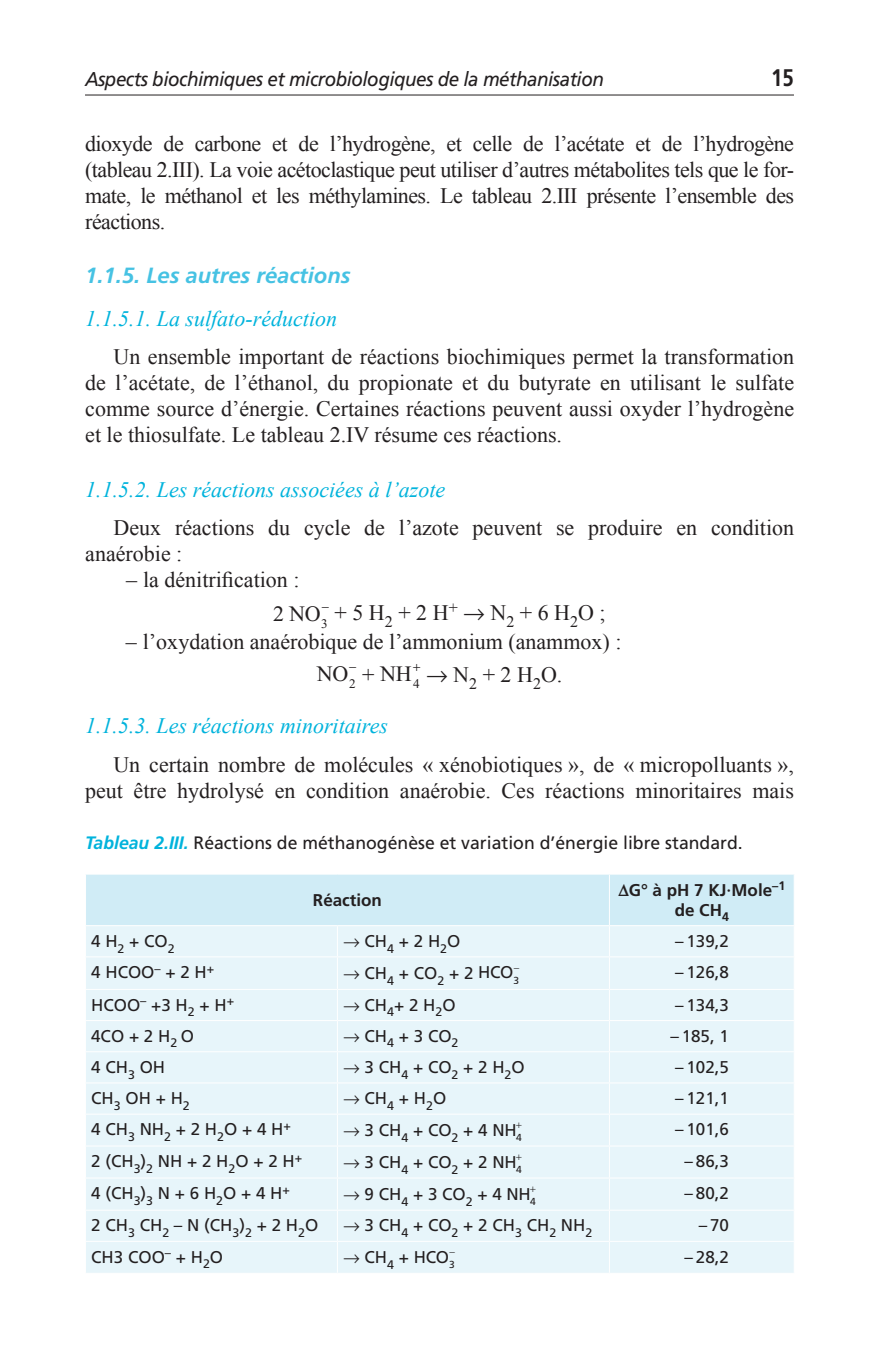
<style>
.page{position:relative;width:879px;height:1361px;background:#fff}
.page>*{position:absolute;margin:0;border:0;box-sizing:border-box;transform-origin:0 0}
.t1{font:700 24px "Frutiger";color:#231f20;scale:.85 1}
.t2{font:22px/26px "Times New Roman";color:#231f20;text-align:justify}
.t3{font:italic 22px "Times New Roman";color:#00b3dc}
.t4{font:italic 700 22px "Frutiger";color:#46c2e3}
.t5{font:22px "Times";color:#231f20}
.t6{font:italic 20px "Frutiger";letter-spacing:-.025em;color:#231f20;scale:.94 1}
.t7{font:18px "Frutiger";color:#231f20}
.t8{font:17px "Frutiger";color:#231f20}
.t9{font:700 17px/20px "Frutiger";color:#231f20;text-align:center}
.s1{font-family:"Times"}
.s2{font-weight:700;font-style:italic;color:#00b3dc}
.s3{font-family:"Sym Gra";font-weight:400}
</style>
<div class="page">
<hr style="left:85px;top:94px;width:709px;height:1px;background:#231f20">
<div style="left:86px;top:874px;width:707px;height:51px;background:#d0ecf6"></div>
<div style="left:86px;top:926px;width:707px;height:346px;background:#e7f5fa"></div>
<hr style="left:609px;top:874px;width:1px;height:51px;background:#fff">
<hr style="left:337px;top:926px;width:1px;height:30px;background:#fff">
<hr style="left:609px;top:926px;width:1px;height:30px;background:#fff">
<hr style="left:85px;top:956px;width:252px;height:1px;background:#fff">
<hr style="left:337px;top:956px;width:272px;height:1px;background:#fff">
<hr style="left:337px;top:957px;width:1px;height:32px;background:#fff">
<hr style="left:609px;top:956px;width:185px;height:1px;background:#fff">
<hr style="left:609px;top:957px;width:1px;height:32px;background:#fff">
<hr style="left:85px;top:989px;width:252px;height:1px;background:#fff">
<hr style="left:337px;top:989px;width:272px;height:1px;background:#fff">
<hr style="left:337px;top:990px;width:1px;height:30px;background:#fff">
<hr style="left:609px;top:989px;width:185px;height:1px;background:#fff">
<hr style="left:609px;top:990px;width:1px;height:30px;background:#fff">
<hr style="left:85px;top:1020px;width:252px;height:1px;background:#fff">
<hr style="left:337px;top:1020px;width:272px;height:1px;background:#fff">
<hr style="left:337px;top:1021px;width:1px;height:30px;background:#fff">
<hr style="left:609px;top:1020px;width:185px;height:1px;background:#fff">
<hr style="left:609px;top:1021px;width:1px;height:30px;background:#fff">
<hr style="left:85px;top:1051px;width:252px;height:1px;background:#fff">
<hr style="left:337px;top:1051px;width:272px;height:1px;background:#fff">
<hr style="left:337px;top:1052px;width:1px;height:30px;background:#fff">
<hr style="left:609px;top:1051px;width:185px;height:1px;background:#fff">
<hr style="left:609px;top:1052px;width:1px;height:30px;background:#fff">
<hr style="left:85px;top:1082px;width:252px;height:1px;background:#fff">
<hr style="left:337px;top:1082px;width:272px;height:1px;background:#fff">
<hr style="left:337px;top:1083px;width:1px;height:30px;background:#fff">
<hr style="left:609px;top:1082px;width:185px;height:1px;background:#fff">
<hr style="left:609px;top:1083px;width:1px;height:30px;background:#fff">
<hr style="left:85px;top:1113px;width:252px;height:1px;background:#fff">
<hr style="left:337px;top:1113px;width:272px;height:1px;background:#fff">
<hr style="left:337px;top:1114px;width:1px;height:31px;background:#fff">
<hr style="left:609px;top:1113px;width:185px;height:1px;background:#fff">
<hr style="left:609px;top:1114px;width:1px;height:31px;background:#fff">
<hr style="left:85px;top:1145px;width:252px;height:1px;background:#fff">
<hr style="left:337px;top:1145px;width:272px;height:1px;background:#fff">
<hr style="left:337px;top:1146px;width:1px;height:31px;background:#fff">
<hr style="left:609px;top:1145px;width:185px;height:1px;background:#fff">
<hr style="left:609px;top:1146px;width:1px;height:31px;background:#fff">
<hr style="left:85px;top:1177px;width:252px;height:1px;background:#fff">
<hr style="left:337px;top:1177px;width:272px;height:1px;background:#fff">
<hr style="left:337px;top:1178px;width:1px;height:31px;background:#fff">
<hr style="left:609px;top:1177px;width:185px;height:1px;background:#fff">
<hr style="left:609px;top:1178px;width:1px;height:31px;background:#fff">
<hr style="left:85px;top:1209px;width:252px;height:1px;background:#fff">
<hr style="left:337px;top:1209px;width:272px;height:1px;background:#fff">
<hr style="left:337px;top:1210px;width:1px;height:30px;background:#fff">
<hr style="left:609px;top:1209px;width:185px;height:1px;background:#fff">
<hr style="left:609px;top:1210px;width:1px;height:30px;background:#fff">
<hr style="left:85px;top:1240px;width:252px;height:1px;background:#fff">
<hr style="left:337px;top:1240px;width:272px;height:1px;background:#fff">
<hr style="left:337px;top:1241px;width:1px;height:31px;background:#fff">
<hr style="left:609px;top:1240px;width:185px;height:1px;background:#fff">
<hr style="left:609px;top:1241px;width:1px;height:31px;background:#fff">
<svg style="left:516px;top:1122px;width:5px;height:6px"></svg>
<svg style="left:516px;top:1154px;width:5px;height:6px"></svg>
<svg style="left:530px;top:1186px;width:6px;height:6px"></svg>
<p class="t6" style="left:85px;top:67px;width:553px">Aspects biochimiques et microbiologiques de la méthanisation</p>
<p class="t1" style="left:771px;top:64px;width:28px">15</p>
<p class="t2" style="left:85px;top:131px;width:710px">dioxyde de carbone et de l’hydrogène, et celle de l’acétate et de l’hydrogène (tableau 2.III). La voie acétoclastique peut utiliser d’autres métabolites tels que le for&shy;mate, le méthanol et les méthylamines. Le tableau 2.III présente l’ensemble des réactions.</p>
<p class="t4" style="left:85px;top:262px;width:267px">1.1.5. Les autres réactions</p>
<p class="t3" style="left:85px;top:303px;width:253px">1.1.5.1. La sulfato-réduction</p>
<p class="t2" style="left:85px;top:343px;width:710px;text-indent:28px">Un ensemble important de réactions biochimiques permet la transformation de l’acétate, de l’éthanol, du propionate et du butyrate en utilisant le sulfate comme source d’énergie. Certaines réactions peuvent aussi oxyder l’hydrogène et le thiosulfate. Le tableau 2.IV résume ces réactions.</p>
<p class="t3" style="left:85px;top:474px;width:361px">1.1.5.2. Les réactions associées à l’azote</p>
<p class="t2" style="left:85px;top:514px;width:710px;text-indent:28px">Deux réactions du cycle de l’azote peuvent se produire en condition anaérobie :</p>
<p class="t2" style="left:126px;top:566px;width:175px">– la dénitrification :</p>
<p class="t5" style="left:273px;top:601px;width:56px">2 NO<sub>3</sub></p>
<p class="t2" style="left:322px;top:599px;width:285px">− +5 H<sub>2</sub>+2H<sup>+</sup>→N<sub>2</sub>+6H<sub>2</sub>O;</p>
<p class="t2" style="left:317px;top:624px;width:306px;line-height:32.8px;text-indent:-191px">– l’oxydation anaérobique de l’ammonium (anammox) :<br><span class="s1">NO</span><sub>2</sub> + <span class="s1">NH</span><sub>4</sub> → N<sub>2</sub> + 2 H<sub>2</sub>O.</p>
<p class="t3" style="left:85px;top:710px;width:304px">1.1.5.3. Les réactions minoritaires</p>
<p class="t2" style="left:85px;top:751px;width:710px;text-align:right">Un certain nombre de molécules « xénobiotiques », de « micropolluants », peut être hydrolysé en condition anaérobie. Ces réactions minoritaires mais</p>
<p class="t7" style="left:85px;top:831px;width:656px"><span class="s2">Tableau 2.III.</span> Réactions de méthanogénèse et variation d’énergie libre standard.</p>
<p class="t9" style="left:313px;top:889px;width:70px">Réaction</p>
<p class="t9" style="left:618px;top:880px;width:168px"><span class="s3">D</span>G° à pH 7 KJ<sup>•</sup>Mole<sup>–1 </sup>de CH<sub>4</sub></p>
<p class="t8" style="left:91px;top:931px;width:85px">4 H<sub>2</sub> + CO<sub>2</sub></p>
<p class="t8" style="left:343px;top:931px;width:119px">→ CH<sub>4</sub> + 2 H<sub>2</sub>O</p>
<p class="t8" style="left:675px;top:931px;width:55px">– 139,2</p>
<p class="t8" style="left:91px;top:962px;width:125px">4 HCOO<sup>–</sup> + 2 H<sup>+</sup></p>
<p class="t8" style="left:343px;top:963px;width:177px">→ CH<sub>4</sub> + CO<sub>2</sub> + 2 HCO<sub>3</sub></p>
<p class="t8" style="left:675px;top:962px;width:55px">– 126,8</p>
<p class="t8" style="left:91px;top:994px;width:144px">HCOO<sup>–</sup> +3 H<sub>2</sub> + H<sup>+</sup></p>
<p class="t8" style="left:343px;top:994px;width:114px">→ CH<sub>4</sub>+ 2 H<sub>2</sub>O</p>
<p class="t8" style="left:675px;top:994px;width:55px">– 134,3</p>
<p class="t8" style="left:91px;top:1026px;width:104px">4CO + 2 H<sub>2</sub> O</p>
<p class="t8" style="left:343px;top:1026px;width:117px">→ CH<sub>4</sub> + 3 CO<sub>2</sub></p>
<p class="t8" style="left:670px;top:1026px;width:60px">– 185, 1</p>
<p class="t8" style="left:91px;top:1057px;width:75px">4 CH<sub>3</sub> OH</p>
<p class="t8" style="left:343px;top:1057px;width:183px">→ 3 CH<sub>4</sub> + CO<sub>2</sub> + 2 H<sub>2</sub>O</p>
<p class="t8" style="left:675px;top:1057px;width:55px">– 102,5</p>
<p class="t8" style="left:91px;top:1088px;width:100px">CH<sub>3</sub> OH + H<sub>2</sub></p>
<p class="t8" style="left:343px;top:1088px;width:105px">→ CH<sub>4</sub> + H<sub>2</sub>O</p>
<p class="t8" style="left:675px;top:1088px;width:55px">– 121,1</p>
<p class="t8" style="left:91px;top:1119px;width:201px">4 CH<sub>3</sub> NH<sub>2</sub> + 2 H<sub>2</sub>O + 4 H<sup>+</sup></p>
<p class="t8" style="left:343px;top:1120px;width:180px">→ 3 CH<sub>4</sub> + CO<sub>2</sub> + 4 NH<sub>4</sub></p>
<p class="t8" style="left:675px;top:1119px;width:55px">– 101,6</p>
<p class="t8" style="left:91px;top:1151px;width:213px">2 (CH<sub>3</sub>)<sub>2</sub> NH + 2 H<sub>2</sub>O + 2 H<sup>+</sup></p>
<p class="t8" style="left:343px;top:1152px;width:180px">→ 3 CH<sub>4</sub> + CO<sub>2</sub> + 2 NH<sub>4</sub></p>
<p class="t8" style="left:684px;top:1151px;width:46px">– 86,3</p>
<p class="t8" style="left:91px;top:1183px;width:200px">4 (CH<sub>3</sub>)<sub>3</sub> N + 6 H<sub>2</sub>O + 4 H<sup>+</sup></p>
<p class="t8" style="left:343px;top:1184px;width:194px">→ 9 CH<sub>4</sub> + 3 CO<sub>2</sub> + 4 NH<sub>4</sub></p>
<p class="t8" style="left:684px;top:1183px;width:46px">– 80,2</p>
<p class="t8" style="left:91px;top:1215px;width:228px">2 CH<sub>3</sub> CH<sub>2</sub> – N (CH<sub>3</sub>)<sub>2</sub> + 2 H<sub>2</sub>O</p>
<p class="t8" style="left:343px;top:1215px;width:251px">→ 3 CH<sub>4</sub> + CO<sub>2</sub> + 2 CH<sub>3</sub> CH<sub>2</sub> NH<sub>2</sub></p>
<p class="t8" style="left:698px;top:1215px;width:32px">–70</p>
<p class="t8" style="left:91px;top:1246px;width:133px">CH3 COO<sup>–</sup> + H<sub>2</sub>O</p>
<p class="t8" style="left:343px;top:1247px;width:113px">→ CH<sub>4</sub> + HCO<sub>3</sub></p>
<p class="t8" style="left:684px;top:1246px;width:46px">– 28,2</p>
</div>
